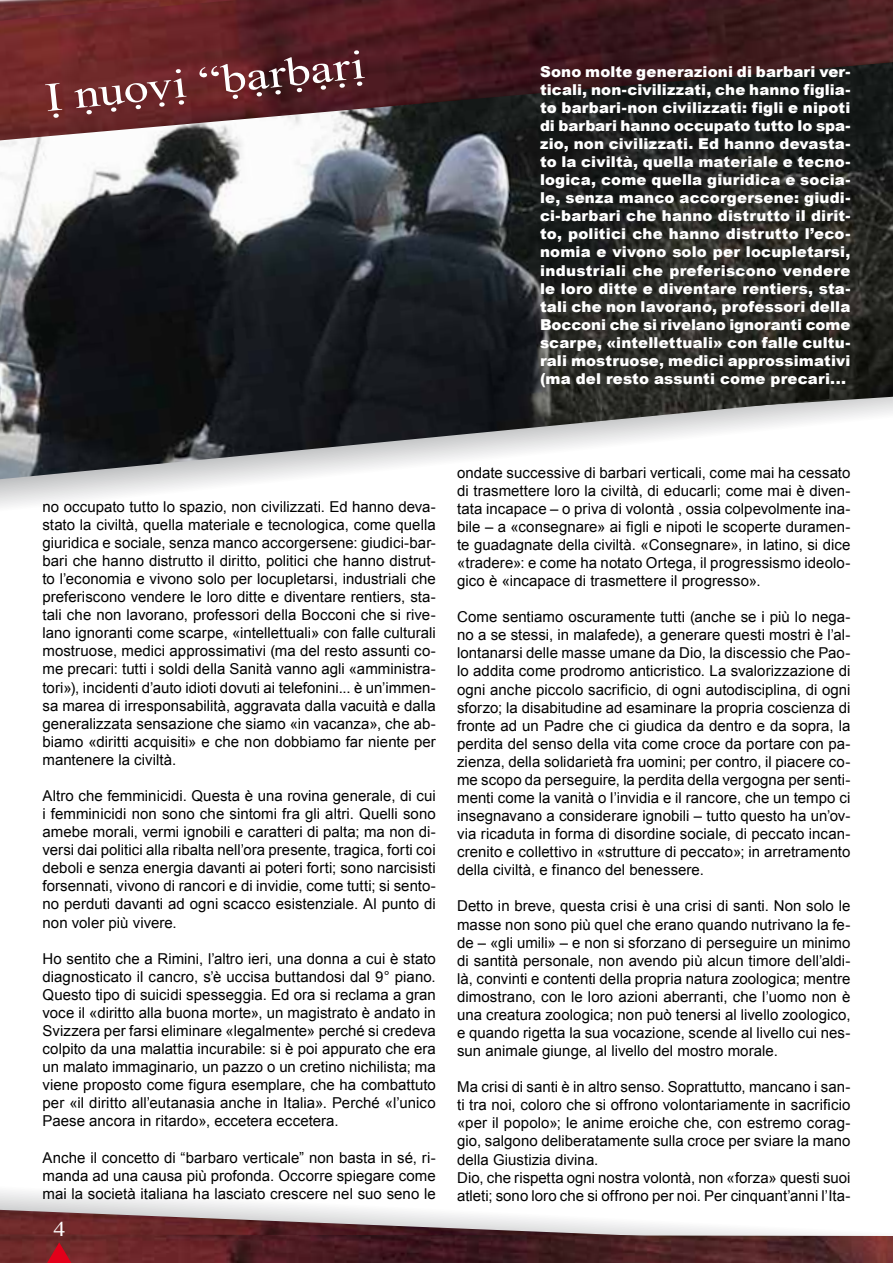
<style>
.page{position:relative;width:893px;height:1263px;background:#fff}
.page>*{position:absolute;margin:0;border:0;box-sizing:border-box;transform-origin:0 0}
.t1{font:40.5px "Gedea";color:#fff;scale:1.25 1}
.t2{font:20.7px "Times New Roman";color:#fff;scale:1.16 1}
.t3{font:15px/18.1px "Arial";color:#000;text-align:justify}
.t4{font:900 15px/18px "Arial";letter-spacing:.01em;color:#fff;text-align:justify}
</style>
<div class="page">
<svg style="left:0;top:1191px;width:813px;height:43px"></svg>
<svg style="left:0;top:410px;width:893px;height:97px"></svg>
<img style="left:829px;top:140px;width:64px;height:270px">
<img style="left:0;top:140px;width:829px;height:339px">
<img style="left:0;top:1210px;width:789px;height:24px">
<img style="left:0;top:1234px;width:893px;height:29px">
<svg style="left:47px;top:1242px;width:24px;height:21px"></svg>
<img style="left:0;top:0;width:893px;height:140px">
<h1 class="t1" style="left:43px;top:76px;width:258px;rotate:-6deg">I nuovi “barbari</h1>
<p class="t4" style="left:540px;top:62px;width:312px">Sono molte generazioni di barbari ver&shy;ticali, non-civilizzati, che hanno figlia&shy;to barbari-non civilizzati: figli e nipoti di barbari hanno occupato tutto lo spa&shy;zio, non civilizzati. Ed hanno devasta&shy;to la civiltà, quella materiale e tecno&shy;logica, come quella giuridica e socia&shy;le, senza manco accorgersene: giudi&shy;ci-barbari che hanno distrutto il dirit&shy;to, politici che hanno distrutto l’eco&shy;nomia e vivono solo per locupletarsi, industriali che preferiscono vendere le loro ditte e diventare rentiers, sta&shy;tali che non lavorano, professori della Bocconi che si rivelano ignoranti come scarpe, «intellettuali» con falle cultu&shy;rali mostruose, medici approssimativi (ma del resto assunti come precari...</p>
<p class="t3" style="left:43px;top:498px;width:395px">no occupato tutto lo spazio, non civilizzati. Ed hanno deva&shy;stato la civiltà, quella materiale e tecnologica, come quella giuridica e sociale, senza manco accorgersene: giudici-bar&shy;bari che hanno distrutto il diritto, politici che hanno distrut&shy;to l’economia e vivono solo per locupletarsi, industriali che preferiscono vendere le loro ditte e diventare rentiers, sta&shy;tali che non lavorano, professori della Bocconi che si rive&shy;lano ignoranti come scarpe, «intellettuali» con falle culturali mostruose, medici approssimativi (ma del resto assunti co&shy;me precari: tutti i soldi della Sanità vanno agli «amministra&shy;tori»), incidenti d’auto idioti dovuti ai telefonini... è un’immen&shy;sa marea di irresponsabilità, aggravata dalla vacuità e dalla generalizzata sensazione che siamo «in vacanza», che ab&shy;biamo «diritti acquisiti» e che non dobbiamo far niente per mantenere la civiltà.</p>
<p class="t3" style="left:43px;top:787px;width:395px">Altro che femminicidi. Questa è una rovina generale, di cui i femminicidi non sono che sintomi fra gli altri. Quelli sono amebe morali, vermi ignobili e caratteri di palta; ma non di&shy;versi dai politici alla ribalta nell’ora presente, tragica, forti coi deboli e senza energia davanti ai poteri forti; sono narcisisti forsennati, vivono di rancori e di invidie, come tutti; si sento&shy;no perduti davanti ad ogni scacco esistenziale. Al punto di non voler più vivere.</p>
<p class="t3" style="left:43px;top:949px;width:395px">Ho sentito che a Rimini, l’altro ieri, una donna a cui è stato diagnosticato il cancro, s’è uccisa buttandosi dal 9° piano.<br>Questo tipo di suicidi spesseggia. Ed ora si reclama a gran voce il «diritto alla buona morte», un magistrato è andato in Svizzera per farsi eliminare «legalmente» perché si credeva colpito da una malattia incurabile: si è poi appurato che era un malato immaginario, un pazzo o un cretino nichilista; ma viene proposto come figura esemplare, che ha combattuto per «il diritto all’eutanasia anche in Italia». Perché «l’unico Paese ancora in ritardo», eccetera eccetera.</p>
<p class="t3" style="left:43px;top:1148px;width:395px">Anche il concetto di “barbaro verticale” non basta in sé, ri&shy;manda ad una causa più profonda. Occorre spiegare come mai la società italiana ha lasciato crescere nel suo seno le</p>
<h2 class="t2" style="left:53px;top:1215px;width:12px">4</h2>
<p class="t3" style="left:457px;top:463px;width:395px">ondate successive di barbari verticali, come mai ha cessato di trasmettere loro la civiltà, di educarli; come mai è diven&shy;tata incapace – o priva di volontà , ossia colpevolmente ina&shy;bile – a «consegnare» ai figli e nipoti le scoperte duramen&shy;te guadagnate della civiltà. «Consegnare», in latino, si dice «tradere»: e come ha notato Ortega, il progressismo ideolo&shy;gico è «incapace di trasmettere il progresso».</p>
<p class="t3" style="left:457px;top:608px;width:395px">Come sentiamo oscuramente tutti (anche se i più lo nega&shy;no a se stessi, in malafede), a generare questi mostri è l’al&shy;lontanarsi delle masse umane da Dio, la discessio che Pao&shy;lo addita come prodromo anticristico. La svalorizzazione di ogni anche piccolo sacrificio, di ogni autodisciplina, di ogni sforzo; la disabitudine ad esaminare la propria coscienza di fronte ad un Padre che ci giudica da dentro e da sopra, la perdita del senso della vita come croce da portare con pa&shy;zienza, della solidarietà fra uomini; per contro, il piacere co&shy;me scopo da perseguire, la perdita della vergogna per senti&shy;menti come la vanità o l’invidia e il rancore, che un tempo ci insegnavano a considerare ignobili – tutto questo ha un’ov&shy;via ricaduta in forma di disordine sociale, di peccato incan&shy;crenito e collettivo in «strutture di peccato»; in arretramento della civiltà, e financo del benessere.</p>
<p class="t3" style="left:457px;top:897px;width:395px">Detto in breve, questa crisi è una crisi di santi. Non solo le masse non sono più quel che erano quando nutrivano la fe&shy;de – «gli umili» – e non si sforzano di perseguire un minimo di santità personale, non avendo più alcun timore dell’aldi&shy;là, convinti e contenti della propria natura zoologica; mentre dimostrano, con le loro azioni aberranti, che l’uomo non è una creatura zoologica; non può tenersi al livello zoologico, e quando rigetta la sua vocazione, scende al livello cui nes&shy;sun animale giunge, al livello del mostro morale.</p>
<p class="t3" style="left:457px;top:1078px;width:395px;text-align:left">Ma crisi di santi è in altro senso. Soprattutto, mancano i san&shy;ti tra noi, coloro che si offrono volontariamente in sacrificio «per il popolo»; le anime eroiche che, con estremo corag&shy;gio, salgono deliberatamente sulla croce per sviare la mano della Giustizia divina.<br>Dio, che rispetta ogni nostra volontà, non «forza» questi suoi atleti; sono loro che si offrono per noi. Per cinquant’anni l’Ita-</p>
</div>
